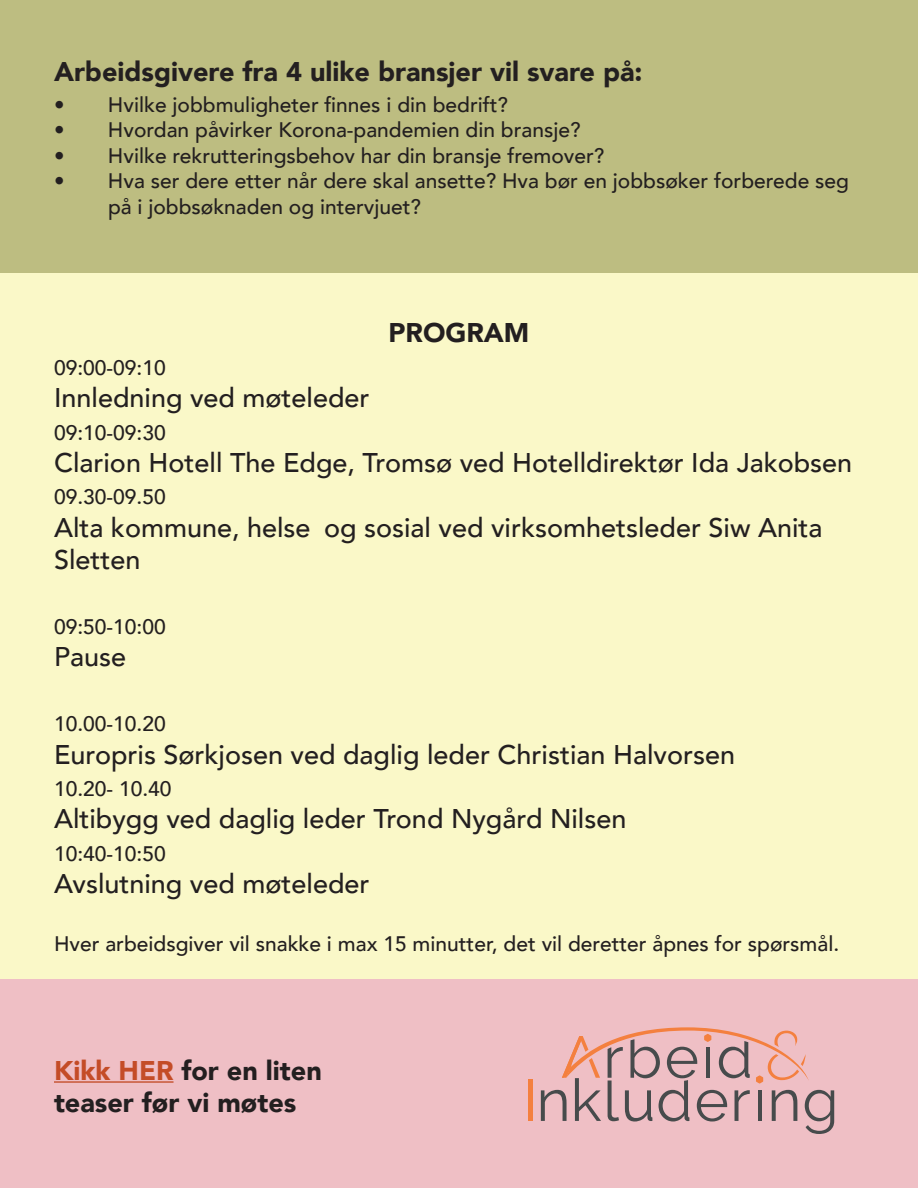
<style>
.page{position:relative;width:918px;height:1188px;background:#faf8c8}
.page>*{position:absolute;margin:0;border:0;box-sizing:border-box;transform-origin:0 0}
.t1{font:500 27px/32.4px "Avenir";color:#231f20}
.t2{font:900 27px "Avenir";color:#231f20}
.t3{font:500 21px/26.4px "Avenir";color:#231f20}
.s1{color:#c44c27}
</style>
<div class="page">
<div style="left:0;top:980px;width:918px;height:208px;background:#efbfc5"></div>
<hr style="left:528px;top:1079px;width:4px;height:42px;background:#f4803f">
<svg style="left:541px;top:1027px;width:293px;height:107px"></svg>
<div style="left:0;top:0;width:918px;height:273px;background:#bdbd81"></div>
<hr style="left:54px;top:1081px;width:120px;height:2px;background:#c44c27">
<p class="t2" style="left:54px;top:48px;width:590px">Arbeidsgivere fra 4 ulike bransjer vil svare på:</p>
<p class="t3" style="left:54px;top:91px;width:456px">• Hvilke jobbmuligheter finnes i din bedrift?</p>
<p class="t3" style="left:54px;top:116px;width:528px">• Hvordan påvirker Korona-pandemien din bransje?</p>
<p class="t3" style="left:54px;top:141px;width:552px">• Hvilke rekrutteringsbehov har din bransje fremover?</p>
<p class="t3" style="left:108px;top:166px;width:743px;text-indent:-54px">• Hva ser dere etter når dere skal ansette? Hva bør en jobbsøker forberede seg på i jobbsøknaden og intervjuet?</p>
<p class="t2" style="left:389px;top:310px;width:142px">PROGRAM</p>
<p class="t3" style="left:54px;top:353px;width:113px">09:00-09:10</p>
<p class="t1" style="left:54px;top:380px;width:317px">Innledning ved møteleder</p>
<p class="t3" style="left:54px;top:418px;width:113px">09:10-09:30</p>
<p class="t1" style="left:54px;top:445px;width:800px">Clarion Hotell The Edge, Tromsø ved Hotelldirektør Ida Jakobsen</p>
<p class="t3" style="left:54px;top:483px;width:113px">09.30-09.50</p>
<p class="t1" style="left:54px;top:510px;width:770px">Alta kommune, helse og sosial ved virksomhetsleder Siw Anita<br>Sletten</p>
<p class="t3" style="left:54px;top:612px;width:113px">09:50-10:00</p>
<p class="t1" style="left:54px;top:639px;width:74px">Pause</p>
<p class="t3" style="left:54px;top:709px;width:113px">10.00-10.20</p>
<p class="t1" style="left:54px;top:736px;width:683px">Europris Sørkjosen ved daglig leder Christian Halvorsen</p>
<p class="t3" style="left:54px;top:774px;width:119px">10.20- 10.40</p>
<p class="t1" style="left:54px;top:801px;width:574px">Altibygg ved daglig leder Trond Nygård Nilsen</p>
<p class="t3" style="left:54px;top:839px;width:113px">10:40-10:50</p>
<p class="t1" style="left:54px;top:866px;width:317px">Avslutning ved møteleder</p>
<p class="t3" style="left:54px;top:929px;width:787px">Hver arbeidsgiver vil snakke i max 15 minutter, det vil deretter åpnes for spørsmål.</p>
<p class="t2" style="left:54px;top:1047px;width:269px"><span class="s1">Kikk HER</span> for en liten</p>
<p class="t2" style="left:54px;top:1080px;width:244px">teaser før vi møtes</p>
</div>
